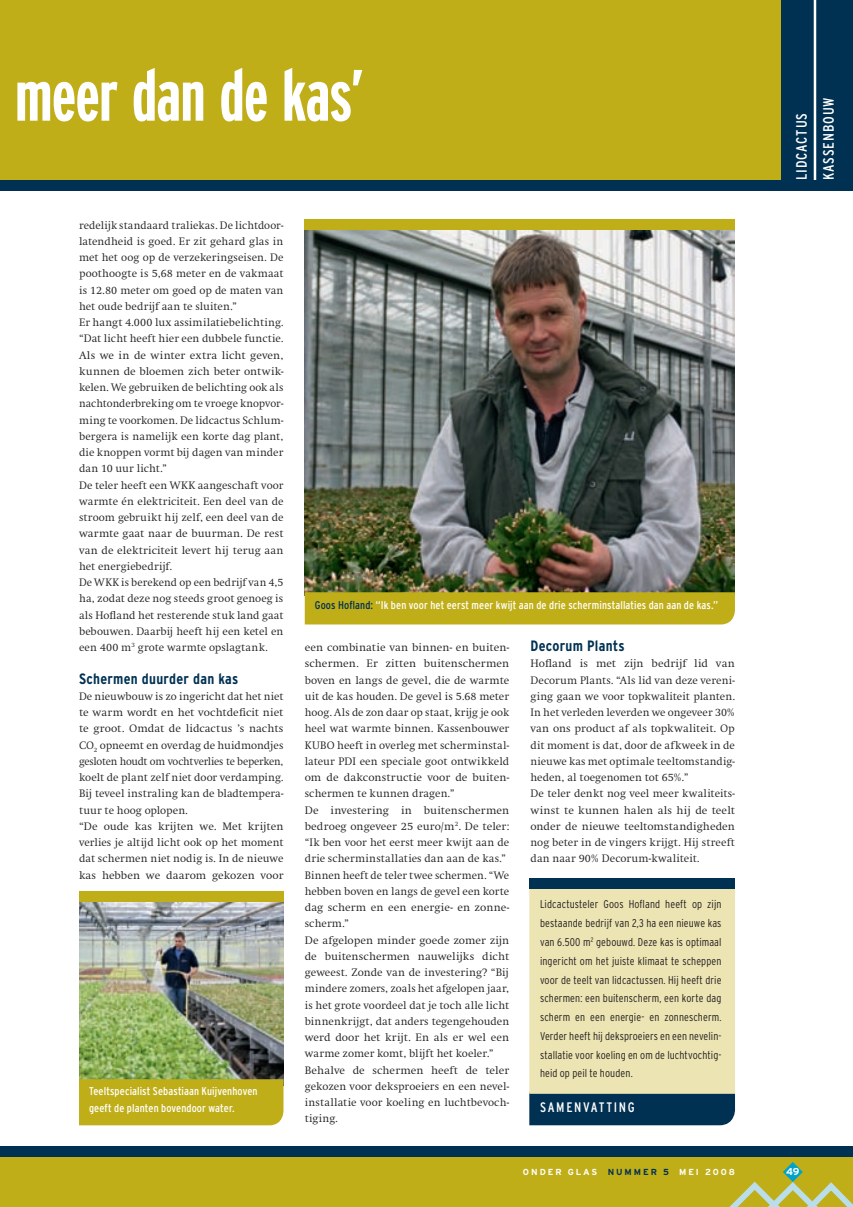
<style>
.page{position:relative;width:853px;height:1207px;background:#fff}
.page>*{position:absolute;margin:0;border:0;box-sizing:border-box;transform-origin:0 0}
.t1{font:700 extra-condensed 72.5px "Interstate";letter-spacing:-.01em;color:#fff}
.t2{font:700 condensed 15px "Interstate";letter-spacing:.02em;color:#013152}
.t3{font:condensed 15px/27.1px "Interstate";letter-spacing:.06em;color:#fff}
.t4{font:condensed 13.75px "Interstate";color:#fff}
.t5{font:300 11.25px/16.2px "Swift";letter-spacing:.005em;color:#231f20}
.t6{font:300 condensed 11.25px/18.8px "Interstate";letter-spacing:.005em;color:#231f20;text-align:justify}
.t7{font:condensed 11.25px/17.5px "Interstate";letter-spacing:.01em;color:#fff}
.t8{font:700 10px "Interstate";color:#fff}
.t9{font:700 8.75px "Interstate";letter-spacing:.22em;color:#fff}
.s1{color:#013152}
</style>
<div class="page">
<hr style="left:0;top:1146px;width:1px;height:61px;background:#c0ae19">
<hr style="left:0;top:0;width:1px;height:184px;background:#c0ae19">
<div style="left:1px;top:1146px;width:851px;height:61px;background:#c0ae19"></div>
<div style="left:1px;top:0;width:851px;height:184px;background:#c0ae19"></div>
<div style="left:1px;top:180px;width:851px;height:11px;background:#013152"></div>
<div style="left:1px;top:1146px;width:851px;height:10px;background:#013152"></div>
<div style="left:781px;top:0;width:71px;height:191px;background:#013152"></div>
<hr style="left:813px;top:0;width:3px;height:180px;background:#fff">
<img style="left:305px;top:230px;width:429px;height:362px">
<div style="left:305px;top:220px;width:429px;height:10px;background:#c0ae19"></div>
<div style="left:305px;top:592px;width:429px;height:32px;background:#c0ae19"></div>
<div style="left:529px;top:1094px;width:206px;height:32px;background:#013152"></div>
<div style="left:529px;top:885px;width:206px;height:209px;background:#ece4b3;border:2px solid #ece4b3"></div>
<div style="left:529px;top:878px;width:206px;height:11px;background:#013152"></div>
<img style="left:79px;top:902px;width:204px;height:177px">
<div style="left:79px;top:891px;width:204px;height:11px;background:#c0ae19"></div>
<div style="left:79px;top:1079px;width:204px;height:46px;background:#c0ae19"></div>
<svg style="left:729px;top:1162px;width:124px;height:45px"></svg>
<h1 class="t1" style="left:15px;top:55px;width:351px">meer dan de kas’</h1>
<p class="t5" style="left:79px;top:217px;width:206px">redelijk standaard traliekas. De lichtdoor&shy;latendheid is goed. Er zit gehard glas in met het oog op de verzekeringseisen. De poothoogte is 5,68 meter en de vakmaat is 12.80 meter om goed op de maten van het oude bedrijf aan te sluiten.”<br>Er hangt 4.000 lux assimilatiebelichting. “Dat licht heeft hier een dubbele functie.<br>Als we in de winter extra licht geven, kunnen de bloemen zich beter ontwik&shy;kelen. We gebruiken de belichting ook als nachtonderbreking om te vroege knopvor&shy;ming te voorkomen. De lidcactus Schlum&shy;bergera is namelijk een korte dag plant, die knoppen vormt bij dagen van minder dan 10 uur licht.”<br>De teler heeft een WKK aangeschaft voor warmte én elektriciteit. Een deel van de stroom gebruikt hij zelf, een deel van de warmte gaat naar de buurman. De rest van de elektriciteit levert hij terug aan het energiebedrijf.<br>De WKK is berekend op een bedrijf van 4,5 ha, zodat deze nog steeds groot genoeg is als Hofland het resterende stuk land gaat bebouwen. Daarbij heeft hij een ketel en een 400 m<sup>3</sup> grote warmte opslagtank.</p>
<h2 class="t2" style="left:79px;top:670px;width:161px">Schermen duurder dan kas</h2>
<p class="t5" style="left:79px;top:688px;width:206px">De nieuwbouw is zo ingericht dat het niet te warm wordt en het vochtdeficit niet te groot. Omdat de lidcactus ’s nachts CO<sub>2</sub> opneemt en overdag de huidmondjes gesloten houdt om vochtverlies te beperken, koelt de plant zelf niet door verdamping.<br>Bij teveel instraling kan de bladtempera&shy;tuur te hoog oplopen.<br>“De oude kas krijten we. Met krijten verlies je altijd licht ook op het moment dat schermen niet nodig is. In de nieuwe kas hebben we daarom gekozen voor</p>
<p class="t7" style="left:89px;top:1082px;width:170px">Teeltspecialist Sebastiaan Kuijvenhoven geeft de planten bovendoor water.</p>
<p class="t7" style="left:315px;top:597px;width:405px"><span class="s1">Goos Hofland:</span> “Ik ben voor het eerst meer kwijt aan de drie scherminstallaties dan aan de kas.”</p>
<p class="t5" style="left:305px;top:639px;width:206px">een combinatie van binnen- en buiten&shy;schermen. Er zitten buitenschermen boven en langs de gevel, die de warmte uit de kas houden. De gevel is 5.68 meter hoog. Als de zon daar op staat, krijg je ook heel wat warmte binnen. Kassenbouwer KUBO heeft in overleg met scherminstal&shy;lateur PDI een speciale goot ontwikkeld om de dakconstructie voor de buiten&shy;schermen te kunnen dragen.”<br>De investering in buitenschermen bedroeg ongeveer 25 euro/m<sup>2</sup>. De teler: “Ik ben voor het eerst meer kwijt aan de drie scherminstallaties dan aan de kas.” Binnen heeft de teler twee schermen. “We hebben boven en langs de gevel een korte dag scherm en een energie- en zonne&shy;scherm.”<br>De afgelopen minder goede zomer zijn de buitenschermen nauwelijks dicht geweest. Zonde van de investering? “Bij mindere zomers, zoals het afgelopen jaar, is het grote voordeel dat je toch alle licht binnenkrijgt, dat anders tegengehouden werd door het krijt. En als er wel een warme zomer komt, blijft het koeler.” Behalve de schermen heeft de teler gekozen voor deksproeiers en een nevel&shy;installatie voor koeling en luchtbevoch&shy;tiging.</p>
<h2 class="t2" style="left:530px;top:637px;width:96px">Decorum Plants</h2>
<p class="t5" style="left:530px;top:656px;width:206px">Hofland is met zijn bedrijf lid van Decorum Plants. “Als lid van deze vereni&shy;ging gaan we voor topkwaliteit planten.<br>In het verleden leverden we ongeveer 30% van ons product af als topkwaliteit. Op dit moment is dat, door de afkweek in de nieuwe kas met optimale teeltomstandig&shy;heden, al toegenomen tot 65%.”<br>De teler denkt nog veel meer kwaliteits&shy;winst te kunnen halen als hij de teelt onder de nieuwe teeltomstandigheden nog beter in de vingers krijgt. Hij streeft dan naar 90% Decorum-kwaliteit.</p>
<p class="t6" style="left:540px;top:895px;width:183px">Lidcactusteler Goos Hofland heeft op zijn bestaande bedrijf van 2,3 ha een nieuwe kas van 6.500 m<sup>2</sup> gebouwd. Deze kas is optimaal ingericht om het juiste klimaat te scheppen voor de teelt van lidcactussen. Hij heeft drie schermen: een buitenscherm, een korte dag scherm en een energie- en zonnescherm.<br>Verder heeft hij deksproeiers en een nevelin&shy;stallatie voor koeling en om de luchtvochtig&shy;heid op peil te houden.</p>
<p class="t4" style="left:540px;top:1099px;width:17px">Samen</p>
<p class="t4" style="left:583px;top:1099px;width:16px">vatting</p>
<p class="t9" style="left:523px;top:1167px;width:213px">ONDER GLAS <span class="s1">NUMMER 5</span> MEI 2008</p>
<h2 class="t3" style="left:787px;top:180px;width:84px;rotate:-90deg">LIDCACTUS<br>KASSENBOUW</h2>
<p class="t8" style="left:786px;top:1166px;width:15px">49</p>
</div>
